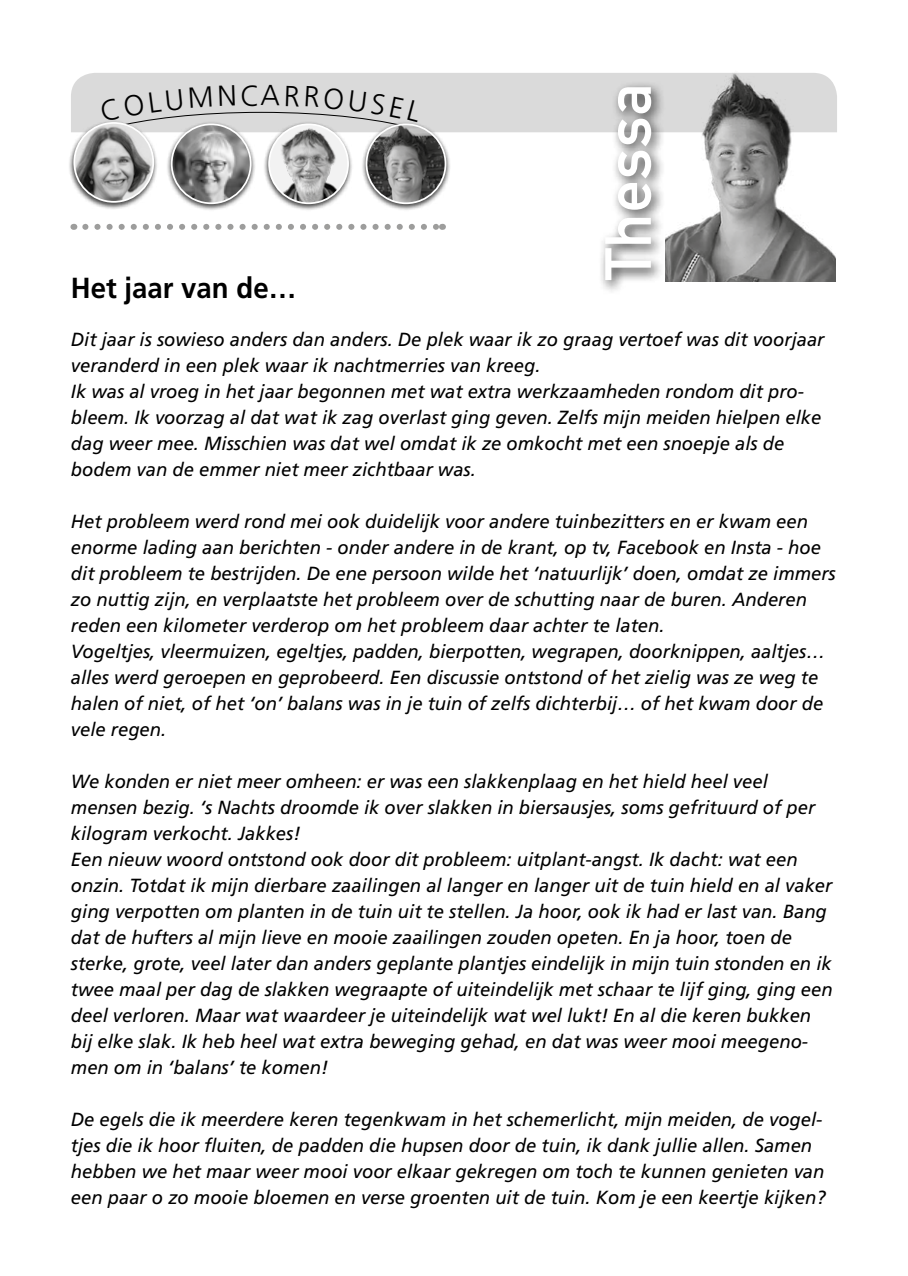
<style>
.page{position:relative;width:908px;height:1276px;background:#fff}
.page>*{position:absolute;margin:0;border:0;box-sizing:border-box;transform-origin:0 0}
.t1{font:700 64px "DIN Alternate";letter-spacing:.02em;color:#fff}
.t2{font:700 29px "Frutiger";color:#000;scale:.95 1}
.t3{font:300 29px "Frutiger";color:#000}
.t4{font:italic 19px/26px "Frutiger";color:#000}
</style>
<div class="page">
<div style="left:598px;top:80px;width:67px;height:214px;background:#000;opacity:.75"></div>
<div style="left:166px;top:121px;width:90px;height:90px;background:#000;opacity:.75"></div>
<img style="left:172px;top:124px;width:78px;height:79px;border-radius:39px">
<div style="left:171px;top:123px;width:80px;height:81px;border:2px solid #fff;border-radius:50%"></div>
<div style="left:263px;top:121px;width:90px;height:90px;background:#000;opacity:.75"></div>
<img style="left:269px;top:132px;width:79px;height:71px">
<div style="left:268px;top:123px;width:81px;height:81px;border:2px solid #fff;border-radius:50%"></div>
<img style="left:664px;top:72px;width:170px;height:209px">
<svg style="left:85px;top:224px;width:351px;height:6px"></svg>
<div style="left:68px;top:120px;width:90px;height:90px;background:#000;opacity:.75"></div>
<img style="left:74px;top:123px;width:79px;height:79px;border-radius:39px">
<div style="left:73px;top:122px;width:81px;height:81px;border:2px solid #fff;border-radius:50%"></div>
<div style="left:360px;top:121px;width:90px;height:90px;background:#000;opacity:.75"></div>
<img style="left:366px;top:124px;width:79px;height:79px;border-radius:39px">
<div style="left:365px;top:123px;width:81px;height:81px;border:2px solid #fff;border-radius:50%"></div>
<svg style="left:71px;top:73px;width:765px;height:59px;background:#ccc"></svg>
<h2 class="t3" style="left:240px;top:79px;width:21px">C</h2>
<h1 class="t1" style="left:579px;top:280px;width:199px;rotate:-90deg">Thessa</h1>
<h2 class="t2" style="left:71px;top:271px;width:238px">Het jaar van de…</h2>
<p class="t4" style="left:71px;top:327px;width:754px">Dit jaar is sowieso anders dan anders. De plek waar ik zo graag vertoef was dit voorjaar veranderd in een plek waar ik nachtmerries van kreeg.<br>Ik was al vroeg in het jaar begonnen met wat extra werkzaamheden rondom dit pro&shy;bleem. Ik voorzag al dat wat ik zag overlast ging geven. Zelfs mijn meiden hielpen elke dag weer mee. Misschien was dat wel omdat ik ze omkocht met een snoepje als de bodem van de emmer niet meer zichtbaar was.</p>
<p class="t4" style="left:71px;top:509px;width:766px">Het probleem werd rond mei ook duidelijk voor andere tuinbezitters en er kwam een enorme lading aan berichten - onder andere in de krant, op tv, Facebook en Insta - hoe dit probleem te bestrijden. De ene persoon wilde het ‘natuurlijk’ doen, omdat ze immers zo nuttig zijn, en verplaatste het probleem over de schutting naar de buren. Anderen reden een kilometer verderop om het probleem daar achter te laten.<br>Vogeltjes, vleermuizen, egeltjes, padden, bierpotten, wegrapen, doorknippen, aaltjes… alles werd geroepen en geprobeerd. Een discussie ontstond of het zielig was ze weg te halen of niet, of het ‘on’ balans was in je tuin of zelfs dichterbij… of het kwam door de vele regen.</p>
<p class="t4" style="left:71px;top:769px;width:763px">We konden er niet meer omheen: er was een slakkenplaag en het hield heel veel mensen bezig. ‘s Nachts droomde ik over slakken in biersausjes, soms gefrituurd of per kilogram verkocht. Jakkes!<br>Een nieuw woord ontstond ook door dit probleem: uitplant-angst. Ik dacht: wat een onzin. Totdat ik mijn dierbare zaailingen al langer en langer uit de tuin hield en al vaker ging verpotten om planten in de tuin uit te stellen. Ja hoor, ook ik had er last van. Bang dat de hufters al mijn lieve en mooie zaailingen zouden opeten. En ja hoor, toen de sterke, grote, veel later dan anders geplante plantjes eindelijk in mijn tuin stonden en ik twee maal per dag de slakken wegraapte of uiteindelijk met schaar te lijf ging, ging een deel verloren. Maar wat waardeer je uiteindelijk wat wel lukt! En al die keren bukken bij elke slak. Ik heb heel wat extra beweging gehad, en dat was weer mooi meegeno&shy;men om in ‘balans’ te komen!</p>
<p class="t4" style="left:71px;top:1107px;width:755px">De egels die ik meerdere keren tegenkwam in het schemerlicht, mijn meiden, de vogel&shy;tjes die ik hoor fluiten, de padden die hupsen door de tuin, ik dank jullie allen. Samen hebben we het maar weer mooi voor elkaar gekregen om toch te kunnen genieten van een paar o zo mooie bloemen en verse groenten uit de tuin. Kom je een keertje kijken?</p>
</div>
